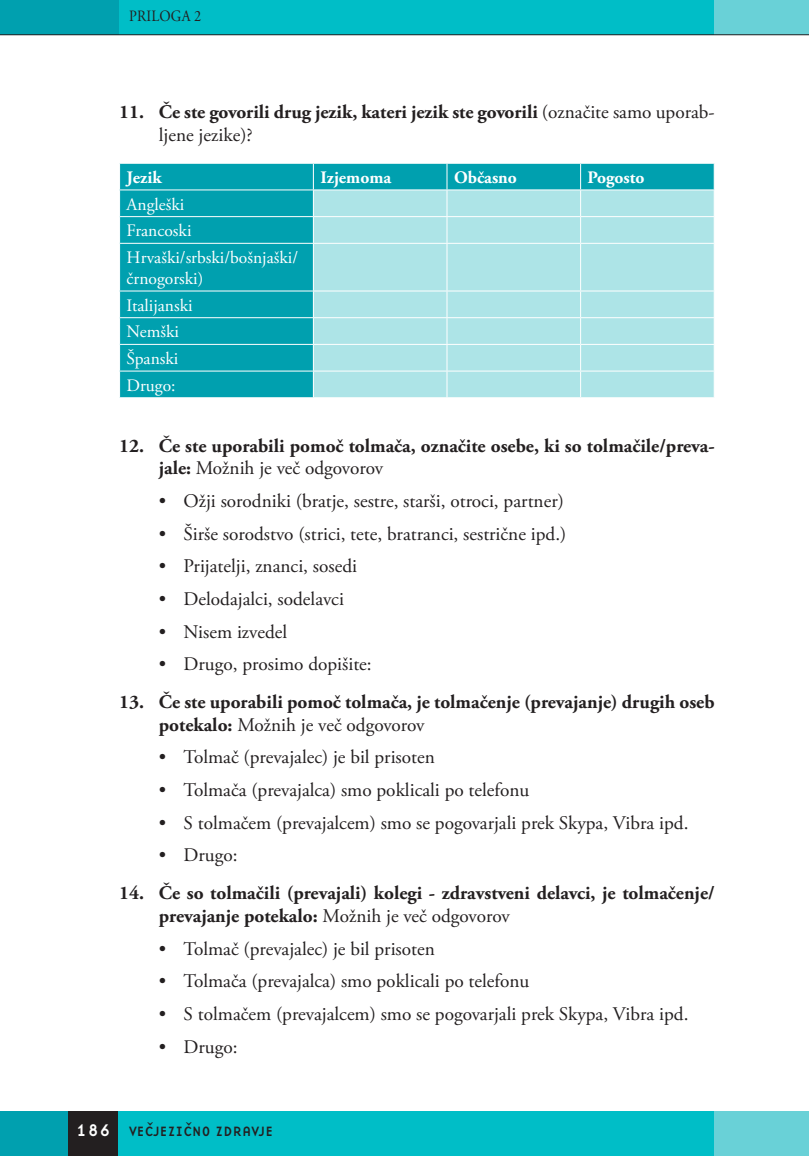
<style>
.page{position:relative;width:809px;height:1156px;background:#fff}
.page>*{position:absolute;margin:0;border:0;box-sizing:border-box;transform-origin:0 0}
.t1{font:19.25px "Adobe Garamond Pro";letter-spacing:-.01em;color:#231f20}
.t2{font:700 19.25px/22.8px "Adobe Garamond Pro";color:#231f20}
.t3{font:17.5px/21px "Adobe Garamond Pro";letter-spacing:-.02em;color:#fff}
.t4{font:700 17.5px "Adobe Garamond Pro";color:#fff}
.t5{font:15.75px "Adobe Garamond Pro";letter-spacing:.015em;color:#231f20;scale:.9 1}
.t6{font:14px "Base Nine";color:#231f20}
.s1{font-weight:400}
.s2{font-size:17.5px;color:#fff}
</style>
<div class="page">
<div style="left:117px;top:0;width:597px;height:35px;background:#00bec7"></div>
<div style="left:714px;top:0;width:95px;height:35px;background:#69d1d7"></div>
<div style="left:0;top:0;width:119px;height:35px;background:#00a0af"></div>
<hr style="left:0;top:34px;width:809px;height:1px;background:#231f20">
<div style="left:118px;top:1111px;width:621px;height:45px;background:#00bec7"></div>
<div style="left:714px;top:1111px;width:95px;height:45px;background:#69d1d7"></div>
<div style="left:0;top:1111px;width:69px;height:45px;background:#00a0af"></div>
<div style="left:69px;top:1111px;width:49px;height:45px;background:#231f20"></div>
<div style="left:120px;top:164px;width:193px;height:233px;background:#00a0af"></div>
<div style="left:314px;top:244px;width:399px;height:153px;background:#ade4e7"></div>
<hr style="left:119px;top:189px;width:194px;height:1px;background:#fff">
<hr style="left:119px;top:216px;width:194px;height:1px;background:#fff">
<svg style="left:313px;top:163px;width:401px;height:80px;background:#79cfd6"></svg>
<hr style="left:119px;top:243px;width:194px;height:1px;background:#fff">
<hr style="left:446px;top:244px;width:1px;height:47px;background:#fff">
<hr style="left:580px;top:244px;width:1px;height:47px;background:#fff">
<hr style="left:119px;top:291px;width:194px;height:1px;background:#fff">
<hr style="left:313px;top:291px;width:134px;height:1px;background:#fff">
<hr style="left:447px;top:291px;width:133px;height:1px;background:#fff">
<hr style="left:580px;top:291px;width:134px;height:1px;background:#fff">
<hr style="left:119px;top:317px;width:194px;height:1px;background:#fff">
<hr style="left:313px;top:317px;width:134px;height:1px;background:#fff">
<hr style="left:447px;top:317px;width:133px;height:1px;background:#fff">
<hr style="left:580px;top:317px;width:134px;height:1px;background:#fff">
<hr style="left:119px;top:344px;width:194px;height:1px;background:#fff">
<hr style="left:313px;top:344px;width:134px;height:1px;background:#fff">
<hr style="left:447px;top:344px;width:133px;height:1px;background:#fff">
<hr style="left:580px;top:344px;width:134px;height:1px;background:#fff">
<hr style="left:119px;top:371px;width:194px;height:1px;background:#fff">
<hr style="left:313px;top:371px;width:134px;height:1px;background:#fff">
<hr style="left:447px;top:371px;width:133px;height:1px;background:#fff">
<svg style="left:446px;top:291px;width:1px;height:106px"></svg>
<hr style="left:580px;top:371px;width:134px;height:1px;background:#fff">
<svg style="left:580px;top:291px;width:1px;height:106px"></svg>
<svg style="left:713px;top:291px;width:1px;height:106px"></svg>
<p class="t5" style="left:129px;top:6px;width:81px">PRILOGA 2</p>
<p class="t2" style="left:159px;top:101px;width:556px;text-indent:-40px">11. Če ste govorili drug jezik, kateri jezik ste govorili <span class="s1">(označite samo uporab&shy;ljene jezike)?</span></p>
<p class="t4" style="left:127px;top:167px;width:37px">Jezik</p>
<p class="t4" style="left:320px;top:167px;width:72px">Izjemoma</p>
<p class="t4" style="left:454px;top:167px;width:64px">Občasno</p>
<p class="t4" style="left:587px;top:167px;width:58px">Pogosto</p>
<p class="t3" style="left:127px;top:194px;width:59px">Angleški</p>
<p class="t3" style="left:127px;top:221px;width:66px">Francoski</p>
<p class="t3" style="left:127px;top:248px;width:173px">Hrvaški/srbski/bošnjaški/ črnogorski)</p>
<p class="t3" style="left:127px;top:295px;width:68px">Italijanski</p>
<p class="t3" style="left:127px;top:322px;width:54px">Nemški</p>
<p class="t3" style="left:127px;top:349px;width:53px">Španski</p>
<p class="t3" style="left:127px;top:375px;width:51px">Drugo:</p>
<p class="t2" style="left:159px;top:434px;width:557px;text-indent:-40px">12. Če ste uporabili pomoč tolmača, označite osebe, ki so tolmačile/preva&shy;jale: <span class="s1">Možnih je več odgovorov</span></p>
<p class="t1" style="left:159px;top:489px;width:406px">• Ožji sorodniki (bratje, sestre, starši, otroci, partner)</p>
<p class="t1" style="left:159px;top:522px;width:409px">• Širše sorodstvo (strici, tete, bratranci, sestrične ipd.)</p>
<p class="t1" style="left:159px;top:555px;width:200px">• Prijatelji, znanci, sosedi</p>
<p class="t1" style="left:159px;top:587px;width:187px">• Delodajalci, sodelavci</p>
<p class="t1" style="left:159px;top:620px;width:130px">• Nisem izvedel</p>
<p class="t1" style="left:159px;top:653px;width:214px">• Drugo, prosimo dopišite:</p>
<p class="t2" style="left:159px;top:691px;width:557px;text-indent:-40px">13. Če ste uporabili pomoč tolmača, je tolmačenje (prevajanje) drugih oseb potekalo: <span class="s1">Možnih je več odgovorov</span></p>
<p class="t1" style="left:159px;top:746px;width:277px">• Tolmač (prevajalec) je bil prisoten</p>
<p class="t1" style="left:159px;top:778px;width:372px">• Tolmača (prevajalca) smo poklicali po telefonu</p>
<p class="t1" style="left:159px;top:811px;width:531px">• S tolmačem (prevajalcem) smo se pogovarjali prek Skypa, Vibra ipd.</p>
<p class="t1" style="left:159px;top:844px;width:80px">• Drugo:</p>
<p class="t2" style="left:159px;top:882px;width:557px;text-indent:-40px">14. Če so tolmačili (prevajali) kolegi - zdravstveni delavci, je tolmačenje/ prevajanje potekalo: <span class="s1">Možnih je več odgovorov</span></p>
<p class="t1" style="left:159px;top:937px;width:277px">• Tolmač (prevajalec) je bil prisoten</p>
<p class="t1" style="left:159px;top:969px;width:372px">• Tolmača (prevajalca) smo poklicali po telefonu</p>
<p class="t1" style="left:159px;top:1002px;width:531px">• S tolmačem (prevajalcem) smo se pogovarjali prek Skypa, Vibra ipd.</p>
<p class="t1" style="left:159px;top:1035px;width:80px">• Drugo:</p>
<p class="t6" style="left:76px;top:1121px;width:199px"><span class="s2">186</span> VECˇJEZICˇNO ZDRAVJE</p>
</div>
